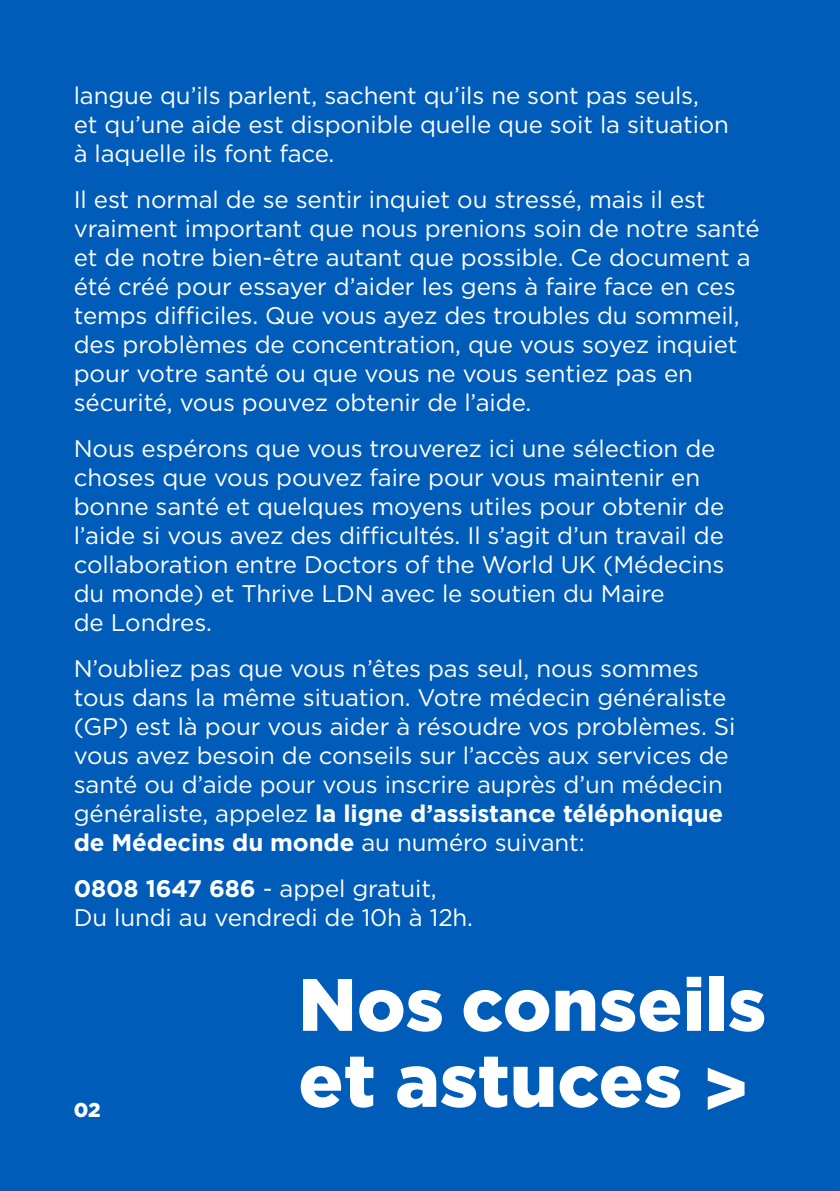
<style>
.page{position:relative;width:840px;height:1191px;background:#fff}
.page>*{position:absolute;margin:0;border:0;box-sizing:border-box;transform-origin:0 0}
.t1{font:900 74px/76px "Gotham";letter-spacing:.005em;color:#fff}
.t2{font:24px/29px "Gotham";letter-spacing:-.005em;color:#fff}
.t3{font:900 20px "Gotham";color:#fff}
.s1{font-weight:700}
</style>
<div class="page">
<div style="left:0;top:0;width:839px;height:1191px;background:#005cb9"></div>
<p class="t2" style="left:74px;top:81px;width:656px">langue qu’ils parlent, sachent qu’ils ne sont pas seuls,<br>et qu’une aide est disponible quelle que soit la situation à laquelle ils font face.</p>
<p class="t2" style="left:74px;top:185px;width:687px">Il est normal de se sentir inquiet ou stressé, mais il est vraiment important que nous prenions soin de notre santé et de notre bien-être autant que possible. Ce document a été créé pour essayer d’aider les gens à faire face en ces temps difficiles. Que vous ayez des troubles du sommeil, des problèmes de concentration, que vous soyez inquiet pour votre santé ou que vous ne vous sentiez pas en sécurité, vous pouvez obtenir de l’aide.</p>
<p class="t2" style="left:74px;top:434px;width:652px">Nous espérons que vous trouverez ici une sélection de choses que vous pouvez faire pour vous maintenir en bonne santé et quelques moyens utiles pour obtenir de l’aide si vous avez des difficultés. Il s’agit d’un travail de collaboration entre Doctors of the World UK (Médecins du monde) et Thrive LDN avec le soutien du Maire<br>de Londres.</p>
<p class="t2" style="left:74px;top:654px;width:663px">N’oubliez pas que vous n’êtes pas seul, nous sommes tous dans la même situation. Votre médecin généraliste (GP) est là pour vous aider à résoudre vos problèmes. Si vous avez besoin de conseils sur l’accès aux services de santé ou d’aide pour vous inscrire auprès d’un médecin généraliste, appelez <span class="s1">la ligne d’assistance téléphonique de Médecins du monde</span> au numéro suivant:</p>
<p class="t2" style="left:74px;top:874px;width:400px"><span class="s1">0808 1647 686</span> - appel gratuit,<br>Du lundi au vendredi de 10h à 12h.</p>
<p class="t3" style="left:74px;top:1095px;width:28px">02</p>
<h1 class="t1" style="left:298px;top:965px;width:469px">Nos conseils et astuces &gt;</h1>
</div>
